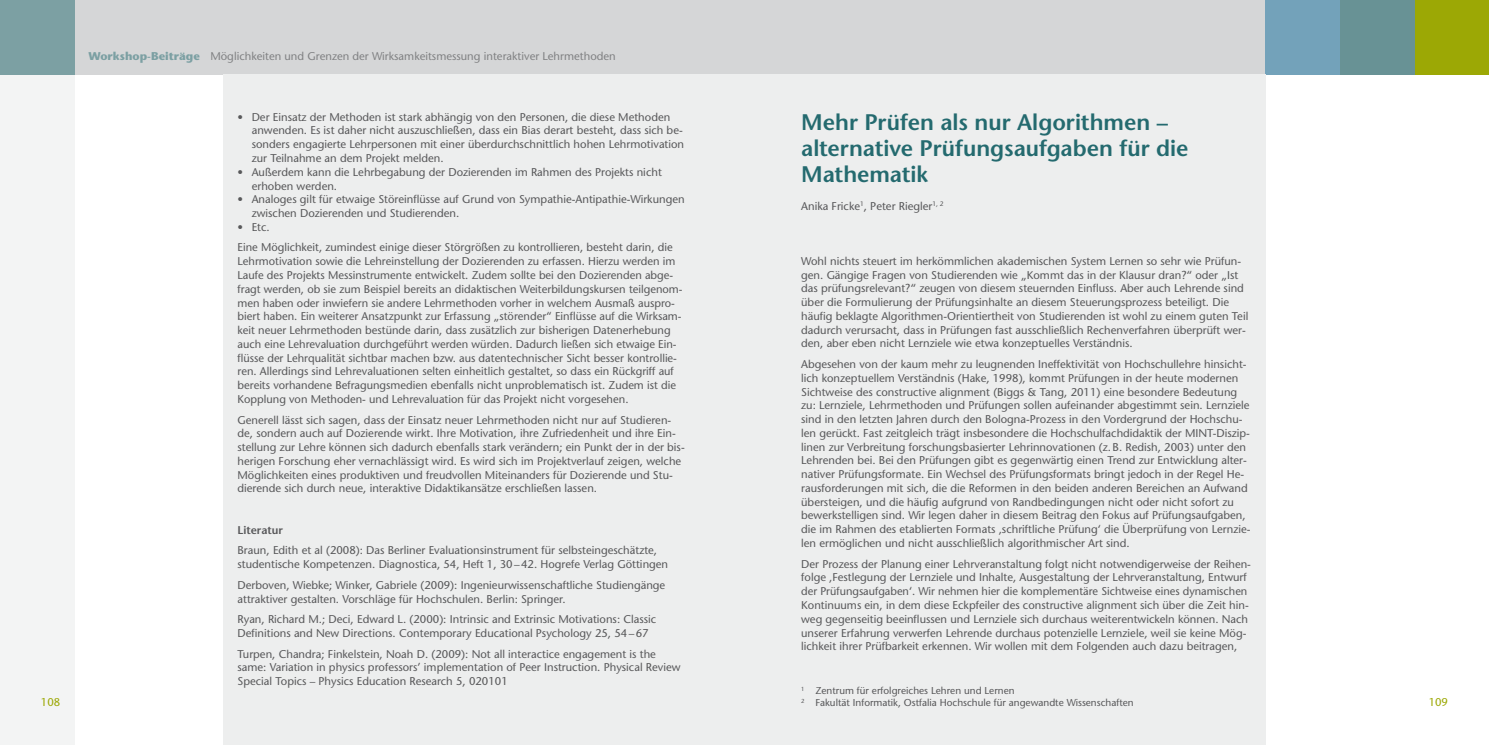
<style>
.page{position:relative;width:1489px;height:745px;background:#fff}
.page>*{position:absolute;margin:0;border:0;box-sizing:border-box;transform-origin:0 0}
.t1{font:600 22.5px/26.2px "Stone Sans";color:#246a6f}
.t2{font:11.25px/13.8px "Stone Sans";color:#58585a}
.t3{font:11.25px "Stone Sans";color:#808183}
.t4{font:600 11.25px "Stone Sans";color:#58585a}
.t5{font:11.25px "Stone Sans";color:#9ca805}
.t6{font:10px/12px "Stone Sans";color:#58585a}
.s1{font-weight:700;color:#7ca0a3}
</style>
<div class="page">
<div style="left:0;top:74px;width:74px;height:670px;background:#f3f4f4"></div>
<div style="left:744px;top:0;width:744px;height:74px;background:#d5d6d7"></div>
<div style="left:1414px;top:0;width:74px;height:74px;background:#9ca805"></div>
<div style="left:1339px;top:0;width:75px;height:74px;background:#689295"></div>
<div style="left:1265px;top:0;width:74px;height:74px;background:#73a2ba"></div>
<div style="left:0;top:0;width:744px;height:74px;background:#d5d6d7"></div>
<div style="left:0;top:0;width:74px;height:74px;background:#7ca0a3"></div>
<div style="left:744px;top:74px;width:521px;height:670px;background:#edeeee"></div>
<div style="left:223px;top:74px;width:521px;height:670px;background:#edeeee"></div>
<p class="t3" style="left:89px;top:49px;width:528px"><span class="s1">Workshop-Beiträge</span> Möglichkeiten und Grenzen der Wirksamkeitsmessung interaktiver Lehrmethoden</p>
<p class="t2" style="left:252px;top:110px;width:434px;text-indent:-14px">• Der Einsatz der Methoden ist stark abhängig von den Personen, die diese Methoden anwenden. Es ist daher nicht auszuschließen, dass ein Bias derart besteht, dass sich be&shy;sonders engagierte Lehrpersonen mit einer überdurchschnittlich hohen Lehrmotivation zur Teilnahme an dem Projekt melden.</p>
<p class="t2" style="left:252px;top:165px;width:411px;text-indent:-14px">• Außerdem kann die Lehrbegabung der Dozierenden im Rahmen des Projekts nicht erhoben werden.</p>
<p class="t2" style="left:252px;top:192px;width:434px;text-indent:-14px">• Analoges gilt für etwaige Störeinflüsse auf Grund von Sympathie-Antipathie-Wirkungen zwischen Dozierenden und Studierenden.</p>
<p class="t2" style="left:237px;top:216px;width:436px;line-height:20.6px">• Etc.<br>Eine Möglichkeit, zumindest einige dieser Störgrößen zu kontrollieren, besteht darin, die</p>
<p class="t2" style="left:237px;top:254px;width:446px">Lehrmotivation sowie die Lehreinstellung der Dozierenden zu erfassen. Hierzu werden im Laufe des Projekts Messinstrumente entwickelt. Zudem sollte bei den Dozierenden abge&shy;fragt werden, ob sie zum Beispiel bereits an didaktischen Weiterbildungskursen teilgenom&shy;men haben oder inwiefern sie andere Lehrmethoden vorher in welchem Ausmaß auspro&shy;biert haben. Ein weiterer Ansatzpunkt zur Erfassung „störender“ Einflüsse auf die Wirksam&shy;keit neuer Lehrmethoden bestünde darin, dass zusätzlich zur bisherigen Datenerhebung auch eine Lehrevaluation durchgeführt werden würden. Dadurch ließen sich etwaige Ein&shy;flüsse der Lehrqualität sichtbar machen bzw. aus datentechnischer Sicht besser kontrollie&shy;ren. Allerdings sind Lehrevaluationen selten einheitlich gestaltet, so dass ein Rückgriff auf bereits vorhandene Befragungsmedien ebenfalls nicht unproblematisch ist. Zudem ist die Kopplung von Methoden- und Lehrevaluation für das Projekt nicht vorgesehen.</p>
<p class="t2" style="left:237px;top:412px;width:449px">Generell lässt sich sagen, dass der Einsatz neuer Lehrmethoden nicht nur auf Studieren&shy;de, sondern auch auf Dozierende wirkt. Ihre Motivation, ihre Zufriedenheit und ihre Ein&shy;stellung zur Lehre können sich dadurch ebenfalls stark verändern; ein Punkt der in der bis&shy;herigen Forschung eher vernachlässigt wird. Es wird sich im Projektverlauf zeigen, welche Möglichkeiten eines produktiven und freudvollen Miteinanders für Dozierende und Stu&shy;dierende sich durch neue, interaktive Didaktikansätze erschließen lassen.</p>
<p class="t4" style="left:237px;top:522px;width:47px">Literatur</p>
<p class="t2" style="left:237px;top:543px;width:432px">Braun, Edith et al (2008): Das Berliner Evaluationsinstrument für selbsteingeschätzte, studentische Kompetenzen. Diagnostica, 54, Heft 1, 30–42. Hogrefe Verlag Göttingen</p>
<p class="t2" style="left:237px;top:577px;width:429px">Derboven, Wiebke; Winker, Gabriele (2009): Ingenieurwissenschaftliche Studiengänge attraktiver gestalten. Vorschläge für Hochschulen. Berlin: Springer.</p>
<p class="t2" style="left:237px;top:612px;width:420px">Ryan, Richard M.; Deci, Edward L. (2000): Intrinsic and Extrinsic Motivations: Classic<br>Definitions and New Directions. Contemporary Educational Psychology 25, 54–67</p>
<p class="t2" style="left:237px;top:646px;width:444px">Turpen, Chandra; Finkelstein, Noah D. (2009): Not all interactice engagement is the same: Variation in physics professors’ implementation of Peer Instruction. Physical Review<br>Special Topics – Physics Education Research 5, 020101</p>
<h1 class="t1" style="left:801px;top:108px;width:389px">Mehr Prüfen als nur Algorithmen – alternative Prüfungsaufgaben für die<br>Mathematik</h1>
<p class="t2" style="left:801px;top:199px;width:144px">Anika Fricke<sup>1</sup>, Peter Riegler<sup>1,</sup> <sup>2</sup></p>
<p class="t2" style="left:801px;top:254px;width:448px">Wohl nichts steuert im herkömmlichen akademischen System Lernen so sehr wie Prüfun&shy;gen. Gängige Fragen von Studierenden wie „Kommt das in der Klausur dran?“ oder „Ist das prüfungsrelevant?“ zeugen von diesem steuernden Einfluss. Aber auch Lehrende sind über die Formulierung der Prüfungsinhalte an diesem Steuerungsprozess beteiligt. Die häufig beklagte Algorithmen-Orientiertheit von Studierenden ist wohl zu einem guten Teil dadurch verursacht, dass in Prüfungen fast ausschließlich Rechenverfahren überprüft wer&shy;den, aber eben nicht Lernziele wie etwa konzeptuelles Verständnis.</p>
<p class="t2" style="left:801px;top:357px;width:451px">Abgesehen von der kaum mehr zu leugnenden Ineffektivität von Hochschullehre hinsicht&shy;lich konzeptuellem Verständnis (Hake, 1998), kommt Prüfungen in der heute modernen Sichtweise des constructive alignment (Biggs &amp; Tang, 2011) eine besondere Bedeutung zu: Lernziele, Lehrmethoden und Prüfungen sollen aufeinander abgestimmt sein. Lernziele sind in den letzten Jahren durch den Bologna-Prozess in den Vordergrund der Hochschu&shy;len gerückt. Fast zeitgleich trägt insbesondere die Hochschulfachdidaktik der MINT-Diszip&shy;linen zur Verbreitung forschungsbasierter Lehrinnovationen (z.B. Redish, 2003) unter den Lehrenden bei. Bei den Prüfungen gibt es gegenwärtig einen Trend zur Entwicklung alter&shy;nativer Prüfungsformate. Ein Wechsel des Prüfungsformats bringt jedoch in der Regel He&shy;rausforderungen mit sich, die die Reformen in den beiden anderen Bereichen an Aufwand übersteigen, und die häufig aufgrund von Randbedingungen nicht oder nicht sofort zu bewerkstelligen sind. Wir legen daher in diesem Beitrag den Fokus auf Prüfungsaufgaben, die im Rahmen des etablierten Formats ‚schriftliche Prüfung‘ die Überprüfung von Lernzie&shy;len ermöglichen und nicht ausschließlich algorithmischer Art sind.</p>
<p class="t2" style="left:801px;top:556px;width:450px">Der Prozess der Planung einer Lehrveranstaltung folgt nicht notwendigerweise der Reihen&shy;folge ‚Festlegung der Lernziele und Inhalte, Ausgestaltung der Lehrveranstaltung, Entwurf der Prüfungsaufgaben‘. Wir nehmen hier die komplementäre Sichtweise eines dynamischen Kontinuums ein, in dem diese Eckpfeiler des constructive alignment sich über die Zeit hin&shy;weg gegenseitig beeinflussen und Lernziele sich durchaus weiterentwickeln können. Nach unserer Erfahrung verwerfen Lehrende durchaus potenzielle Lernziele, weil sie keine Mög&shy;lichkeit ihrer Prüfbarkeit erkennen. Wir wollen mit dem Folgenden auch dazu beitragen,</p>
<p class="t6" style="left:801px;top:684px;width:334px"><sup>1</sup> Zentrum für erfolgreiches Lehren und Lernen<br><sup>2</sup> Fakultät Informatik, Ostfalia Hochschule für angewandte Wissenschaften</p>
<p class="t5" style="left:41px;top:694px;width:21px">108</p>
<p class="t5" style="left:1428px;top:694px;width:21px">109</p>
</div>
